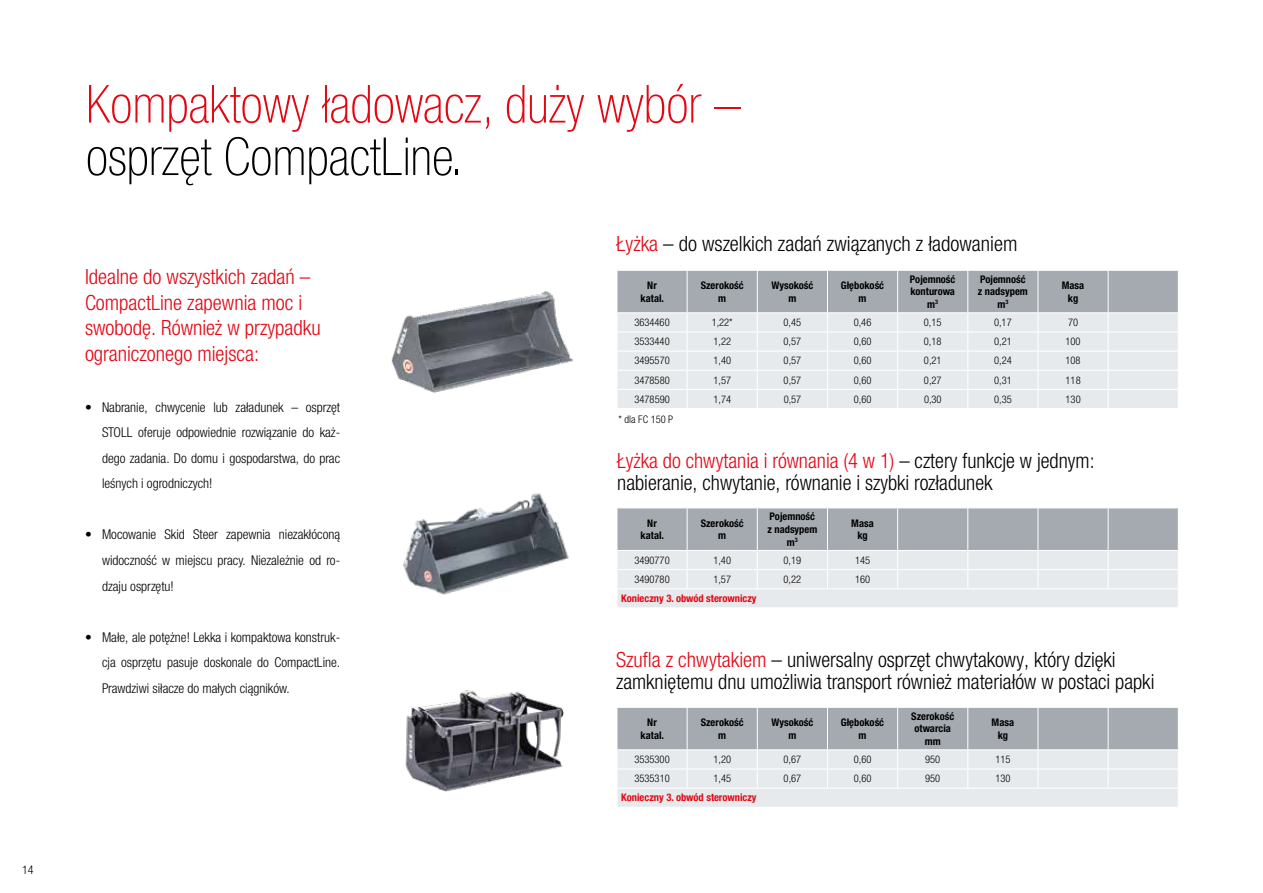
<style>
.page{position:relative;width:1263px;height:893px;background:#fff}
.page>*{position:absolute;margin:0;border:0;box-sizing:border-box;transform-origin:0 0}
.t1{font:100 condensed 52.5px "Helvetica Neue LT Com";color:#e30613}
.t2{font:100 condensed 52.5px "Helvetica Neue LT Com";color:#000}
.t3{font:300 condensed 21px/22.5px "Helvetica Neue LTW1 G";color:#000}
.t4{font:300 condensed 21px/25.5px "Helvetica Neue LTW1 G";color:#e30613}
.t5{font:300 condensed 13.5px/25.5px "Helvetica Neue LTW1 G";color:#000;text-align:justify}
.t6{font:300 condensed 12px "Helvetica Neue LTW1 G";color:#000}
.t7{font:300 condensed 10.5px "Helvetica Neue LTW1 G";color:#000}
.t8{font:700 condensed 10.5px/12.6px "Helvetica Neue LTW1 G";color:#000;text-align:center}
.t9{font:700 condensed 10.5px "Helvetica Neue LTW1 G";color:#e30613}
.s1{color:#e30613}
</style>
<div class="page">
<img style="left:391px;top:291px;width:182px;height:102px">
<img style="left:403px;top:493px;width:166px;height:102px">
<img style="left:405px;top:690px;width:160px;height:102px">
<svg style="left:617px;top:271px;width:561px;height:137px;background:#d3d7da"></svg>
<hr style="left:617px;top:312px;width:70px;height:1px;background:#fff">
<hr style="left:687px;top:312px;width:70px;height:1px;background:#fff">
<hr style="left:757px;top:312px;width:70px;height:1px;background:#fff">
<hr style="left:827px;top:312px;width:71px;height:1px;background:#fff">
<hr style="left:898px;top:312px;width:70px;height:1px;background:#fff">
<hr style="left:968px;top:312px;width:70px;height:1px;background:#fff">
<hr style="left:1038px;top:312px;width:70px;height:1px;background:#fff">
<hr style="left:1108px;top:312px;width:71px;height:1px;background:#fff">
<hr style="left:617px;top:332px;width:70px;height:1px;background:#fff">
<hr style="left:687px;top:332px;width:70px;height:1px;background:#fff">
<hr style="left:757px;top:332px;width:70px;height:1px;background:#fff">
<hr style="left:827px;top:332px;width:71px;height:1px;background:#fff">
<hr style="left:898px;top:332px;width:70px;height:1px;background:#fff">
<hr style="left:968px;top:332px;width:70px;height:1px;background:#fff">
<hr style="left:1038px;top:332px;width:70px;height:1px;background:#fff">
<hr style="left:1108px;top:332px;width:71px;height:1px;background:#fff">
<hr style="left:617px;top:271px;width:1px;height:41px;background:#fff">
<hr style="left:687px;top:271px;width:1px;height:41px;background:#fff">
<hr style="left:757px;top:271px;width:1px;height:41px;background:#fff">
<hr style="left:827px;top:271px;width:1px;height:41px;background:#fff">
<hr style="left:897px;top:271px;width:1px;height:41px;background:#fff">
<hr style="left:967px;top:271px;width:1px;height:41px;background:#fff">
<hr style="left:1037px;top:271px;width:1px;height:41px;background:#fff">
<hr style="left:1108px;top:271px;width:1px;height:41px;background:#fff">
<svg style="left:617px;top:509px;width:561px;height:99px;background:#cbcfd3"></svg>
<hr style="left:617px;top:569px;width:70px;height:1px;background:#fff">
<hr style="left:687px;top:569px;width:70px;height:1px;background:#fff">
<hr style="left:757px;top:569px;width:70px;height:1px;background:#fff">
<hr style="left:827px;top:569px;width:71px;height:1px;background:#fff">
<hr style="left:898px;top:569px;width:70px;height:1px;background:#fff">
<hr style="left:968px;top:569px;width:70px;height:1px;background:#fff">
<hr style="left:1038px;top:569px;width:70px;height:1px;background:#fff">
<hr style="left:1108px;top:569px;width:71px;height:1px;background:#fff">
<hr style="left:617px;top:508px;width:1px;height:42px;background:#fff">
<hr style="left:617px;top:550px;width:70px;height:1px;background:#fff">
<hr style="left:687px;top:508px;width:1px;height:42px;background:#fff">
<hr style="left:687px;top:550px;width:70px;height:1px;background:#fff">
<hr style="left:757px;top:508px;width:1px;height:42px;background:#fff">
<hr style="left:757px;top:550px;width:70px;height:1px;background:#fff">
<hr style="left:827px;top:508px;width:1px;height:42px;background:#fff">
<hr style="left:827px;top:550px;width:71px;height:1px;background:#fff">
<hr style="left:897px;top:508px;width:1px;height:42px;background:#fff">
<hr style="left:967px;top:508px;width:1px;height:42px;background:#fff">
<hr style="left:1037px;top:508px;width:1px;height:42px;background:#fff">
<hr style="left:1108px;top:508px;width:1px;height:42px;background:#fff">
<hr style="left:898px;top:550px;width:70px;height:1px;background:#fff">
<hr style="left:968px;top:550px;width:70px;height:1px;background:#fff">
<hr style="left:1038px;top:550px;width:70px;height:1px;background:#fff">
<hr style="left:1108px;top:550px;width:71px;height:1px;background:#fff">
<svg style="left:617px;top:707px;width:561px;height:100px;background:#ccd0d4"></svg>
<hr style="left:968px;top:788px;width:70px;height:1px;background:#fff">
<p class="t6" style="left:22px;top:863px;width:13px">14</p>
<h1 class="t1" style="left:86px;top:74px;width:656px">Kompaktowy ładowacz, duży wybór –</h1>
<h1 class="t2" style="left:86px;top:127px;width:379px">osprzęt CompactLine.</h1>
<h2 class="t4" style="left:85px;top:264px;width:237px">Idealne do wszystkich zadań –<br>CompactLine zapewnia moc i swobodę. Również w przypadku ograniczonego miejsca:</h2>
<p class="t5" style="left:102px;top:395px;width:240px;text-indent:-17px">• Nabranie, chwycenie lub załadunek – osprzęt STOLL oferuje odpowiednie rozwiązanie do każ&shy;dego zadania. Do domu i gospodarstwa, do prac leśnych i ogrodniczych!</p>
<p class="t5" style="left:102px;top:522px;width:240px;text-indent:-17px">• Mocowanie Skid Steer zapewnia niezakłóconą widoczność w miejscu pracy. Niezależnie od ro&shy;dzaju osprzętu!</p>
<p class="t5" style="left:102px;top:624px;width:240px;text-indent:-17px">• Małe, ale potężne! Lekka i kompaktowa konstruk&shy;cja osprzętu pasuje doskonale do CompactLine.<br>Prawdziwi siłacze do małych ciągników.</p>
<h2 class="t3" style="left:617px;top:233px;width:402px"><span class="s1">Łyżka</span> – do wszelkich zadań związanych z ładowaniem</h2>
<p class="t8" style="left:640px;top:279px;width:25px">Nr katal.</p>
<p class="t8" style="left:701px;top:279px;width:45px">Szerokość m</p>
<p class="t8" style="left:771px;top:279px;width:44px">Wysokość m</p>
<p class="t8" style="left:841px;top:279px;width:45px">Głębokość m</p>
<p class="t8" style="left:910px;top:273px;width:47px">Pojemność konturowa m<sup>3</sup></p>
<p class="t8" style="left:978px;top:273px;width:51px">Pojemność z nadsypem m<sup>3</sup></p>
<p class="t8" style="left:1062px;top:279px;width:24px">Masa kg</p>
<p class="t7" style="left:634px;top:316px;width:37px">3634460</p>
<p class="t7" style="left:712px;top:316px;width:23px">1,22*</p>
<p class="t7" style="left:783px;top:316px;width:19px">0,45</p>
<p class="t7" style="left:854px;top:316px;width:19px">0,46</p>
<p class="t7" style="left:924px;top:316px;width:19px">0,15</p>
<p class="t7" style="left:994px;top:316px;width:19px">0,17</p>
<p class="t7" style="left:1068px;top:316px;width:12px">70</p>
<p class="t7" style="left:634px;top:335px;width:37px">3533440</p>
<p class="t7" style="left:713px;top:335px;width:19px">1,22</p>
<p class="t7" style="left:784px;top:335px;width:19px">0,57</p>
<p class="t7" style="left:854px;top:335px;width:19px">0,60</p>
<p class="t7" style="left:924px;top:335px;width:19px">0,18</p>
<p class="t7" style="left:994px;top:335px;width:19px">0,21</p>
<p class="t7" style="left:1065px;top:335px;width:17px">100</p>
<p class="t7" style="left:634px;top:355px;width:37px">3495570</p>
<p class="t7" style="left:713px;top:355px;width:19px">1,40</p>
<p class="t7" style="left:784px;top:355px;width:19px">0,57</p>
<p class="t7" style="left:854px;top:355px;width:19px">0,60</p>
<p class="t7" style="left:924px;top:355px;width:19px">0,21</p>
<p class="t7" style="left:994px;top:355px;width:19px">0,24</p>
<p class="t7" style="left:1065px;top:355px;width:17px">108</p>
<p class="t7" style="left:634px;top:374px;width:37px">3478580</p>
<p class="t7" style="left:713px;top:374px;width:19px">1,57</p>
<p class="t7" style="left:784px;top:374px;width:19px">0,57</p>
<p class="t7" style="left:854px;top:374px;width:19px">0,60</p>
<p class="t7" style="left:924px;top:374px;width:19px">0,27</p>
<p class="t7" style="left:994px;top:374px;width:19px">0,31</p>
<p class="t7" style="left:1065px;top:374px;width:17px">118</p>
<p class="t7" style="left:634px;top:393px;width:37px">3478590</p>
<p class="t7" style="left:713px;top:393px;width:19px">1,74</p>
<p class="t7" style="left:784px;top:393px;width:19px">0,57</p>
<p class="t7" style="left:854px;top:393px;width:19px">0,60</p>
<p class="t7" style="left:924px;top:393px;width:19px">0,30</p>
<p class="t7" style="left:994px;top:393px;width:19px">0,35</p>
<p class="t7" style="left:1065px;top:393px;width:17px">130</p>
<p class="t7" style="left:619px;top:413px;width:56px">* dla FC 150 P</p>
<h2 class="t3" style="left:617px;top:449px;width:479px"><span class="s1">Łyżka do chwytania i równania (4 w 1)</span> – cztery funkcje w jednym: nabieranie, chwytanie, równanie i szybki rozładunek</h2>
<p class="t8" style="left:640px;top:517px;width:25px">Nr katal.</p>
<p class="t8" style="left:701px;top:517px;width:45px">Szerokość m</p>
<p class="t8" style="left:767px;top:510px;width:51px">Pojemność z nadsypem m<sup>3</sup></p>
<p class="t8" style="left:851px;top:517px;width:24px">Masa kg</p>
<p class="t7" style="left:634px;top:554px;width:37px">3490770</p>
<p class="t7" style="left:713px;top:554px;width:19px">1,40</p>
<p class="t7" style="left:783px;top:554px;width:19px">0,19</p>
<p class="t7" style="left:855px;top:554px;width:17px">145</p>
<p class="t7" style="left:634px;top:573px;width:37px">3490780</p>
<p class="t7" style="left:713px;top:573px;width:19px">1,57</p>
<p class="t7" style="left:784px;top:573px;width:19px">0,22</p>
<p class="t7" style="left:855px;top:573px;width:17px">160</p>
<p class="t9" style="left:621px;top:592px;width:137px">Konieczny 3. obwód sterowniczy</p>
<h2 class="t3" style="left:616px;top:648px;width:540px"><span class="s1">Szufla z chwytakiem</span> – uniwersalny osprzęt chwytakowy, który dzięki zamkniętemu dnu umożliwia transport również materiałów w postaci papki</h2>
<p class="t8" style="left:640px;top:716px;width:25px">Nr katal.</p>
<p class="t8" style="left:701px;top:716px;width:45px">Szerokość m</p>
<p class="t8" style="left:771px;top:716px;width:44px">Wysokość m</p>
<p class="t8" style="left:841px;top:716px;width:45px">Głębokość m</p>
<p class="t8" style="left:911px;top:710px;width:45px">Szerokość otwarcia mm</p>
<p class="t8" style="left:992px;top:716px;width:24px">Masa kg</p>
<p class="t7" style="left:634px;top:753px;width:37px">3535300</p>
<p class="t7" style="left:713px;top:753px;width:19px">1,20</p>
<p class="t7" style="left:784px;top:753px;width:19px">0,67</p>
<p class="t7" style="left:854px;top:753px;width:19px">0,60</p>
<p class="t7" style="left:925px;top:753px;width:17px">950</p>
<p class="t7" style="left:995px;top:753px;width:17px">115</p>
<p class="t7" style="left:634px;top:772px;width:37px">3535310</p>
<p class="t7" style="left:713px;top:772px;width:19px">1,45</p>
<p class="t7" style="left:784px;top:772px;width:19px">0,67</p>
<p class="t7" style="left:854px;top:772px;width:19px">0,60</p>
<p class="t7" style="left:925px;top:772px;width:17px">950</p>
<p class="t7" style="left:995px;top:772px;width:17px">130</p>
<p class="t9" style="left:621px;top:791px;width:137px">Konieczny 3. obwód sterowniczy</p>
</div>
